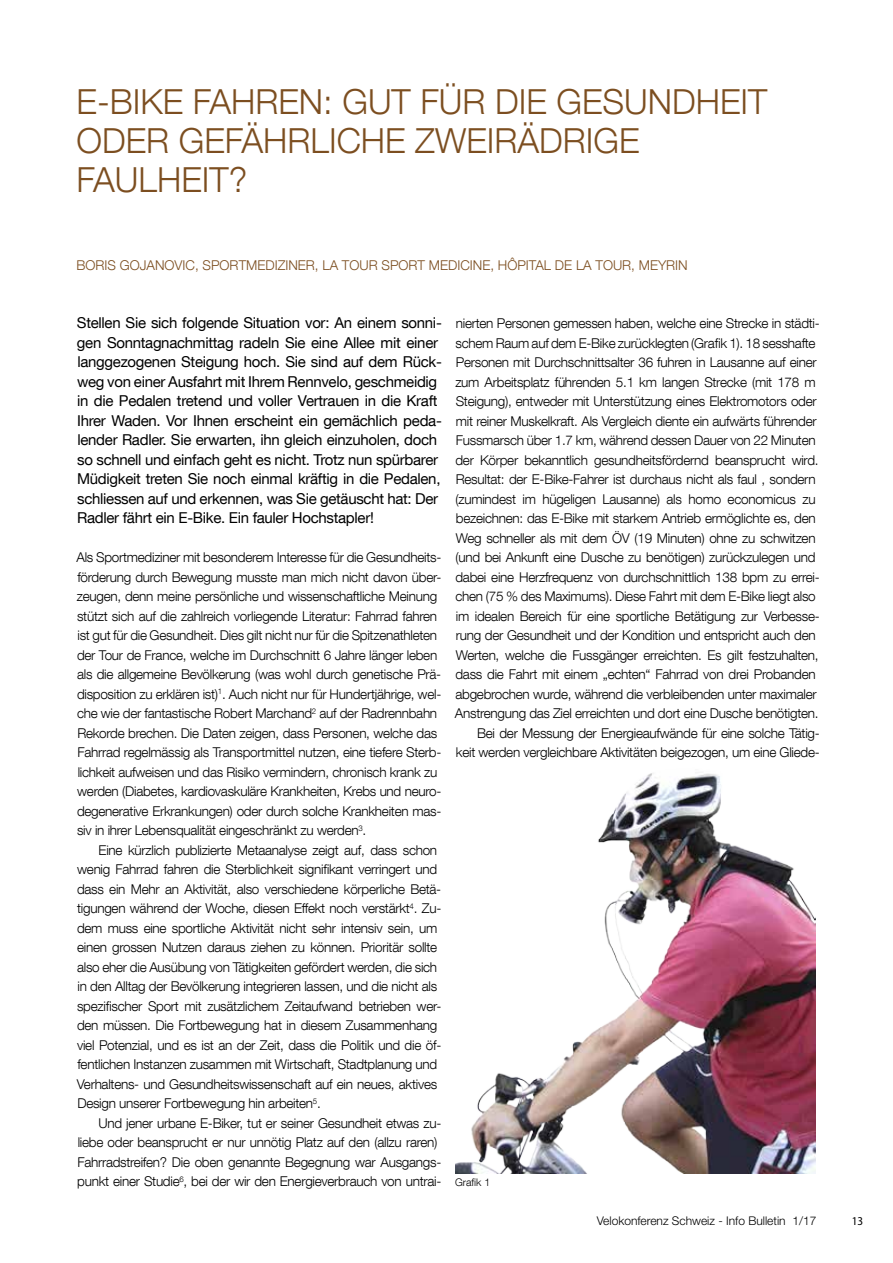
<style>
.page{position:relative;width:893px;height:1263px;background:#fff}
.page>*{position:absolute;margin:0;border:0;box-sizing:border-box;transform-origin:0 0}
.t1{font:300 34.5px/39px "Helvetica Neue LT Com";color:#7c4e20}
.t2{font:15px/19.5px "Helvetica Neue LT Com";letter-spacing:-.02em;color:#000}
.t3{font:300 13.5px/19.5px "Helvetica Neue LT Com";letter-spacing:-.02em;color:#000}
.t4{font:300 13.5px "Helvetica Neue LT Com";color:#7c4e20}
.t5{font:300 12px "Helvetica Neue LT Std";color:#000}
.t6{font:semi-condensed 12px "Myriad Pro";color:#000}
.t7{font:300 10.5px "Helvetica Neue LT Com";color:#000}
</style>
<div class="page">
<img style="left:455px;top:773px;width:361px;height:401px">
<h1 class="t1" style="left:77px;top:81px;width:692px">E-BIKE FAHREN: GUT FÜR DIE GESUNDHEIT<br>ODER GEFÄHRLICHE ZWEIRÄDRIGE<br>FAULHEIT?</h1>
<p class="t4" style="left:77px;top:257px;width:613px">BORIS GOJANOVIC, SPORTMEDIZINER, LA TOUR SPORT MEDICINE, HÔPITAL DE LA TOUR, MEYRIN</p>
<p class="t2" style="left:77px;top:313px;width:366px">Stellen Sie sich folgende Situation vor: An einem sonni&shy;gen Sonntagnachmittag radeln Sie eine Allee mit einer langgezogenen Steigung hoch. Sie sind auf dem Rück&shy;weg von einer Ausfahrt mit Ihrem Rennvelo, geschmeidig in die Pedalen tretend und voller Vertrauen in die Kraft Ihrer Waden. Vor Ihnen erscheint ein gemächlich peda&shy;lender Radler. Sie erwarten, ihn gleich einzuholen, doch so schnell und einfach geht es nicht. Trotz nun spürbarer Müdigkeit treten Sie noch einmal kräftig in die Pedalen, schliessen auf und erkennen, was Sie getäuscht hat: Der Radler fährt ein E-Bike. Ein fauler Hochstapler!</p>
<p class="t3" style="left:76px;top:547px;width:366px">Als Sportmediziner mit besonderem Interesse für die Gesundheits&shy;förderung durch Bewegung musste man mich nicht davon über&shy;zeugen, denn meine persönliche und wissenschaftliche Meinung stützt sich auf die zahlreich vorliegende Literatur: Fahrrad fahren ist gut für die Gesundheit. Dies gilt nicht nur für die Spitzenathleten der Tour de France, welche im Durchschnitt 6 Jahre länger leben als die allgemeine Bevölkerung (was wohl durch genetische Prä&shy;disposition zu erklären ist)<sup>1</sup>. Auch nicht nur für Hundertjährige, wel&shy;che wie der fantastische Robert Marchand<sup>2</sup> auf der Radrennbahn Rekorde brechen. Die Daten zeigen, dass Personen, welche das Fahrrad regelmässig als Transportmittel nutzen, eine tiefere Sterb&shy;lichkeit aufweisen und das Risiko vermindern, chronisch krank zu werden (Diabetes, kardiovaskuläre Krankheiten, Krebs und neuro&shy;degenerative Erkrankungen) oder durch solche Krankheiten mas&shy;siv in ihrer Lebensqualität eingeschränkt zu werden<sup>3</sup>.</p>
<p class="t3" style="left:77px;top:840px;width:366px;text-indent:22px">Eine kürzlich publizierte Metaanalyse zeigt auf, dass schon wenig Fahrrad fahren die Sterblichkeit signifikant verringert und dass ein Mehr an Aktivität, also verschiedene körperliche Betä&shy;tigungen während der Woche, diesen Effekt noch verstärkt<sup>4</sup>. Zu&shy;dem muss eine sportliche Aktivität nicht sehr intensiv sein, um einen grossen Nutzen daraus ziehen zu können. Prioritär sollte also eher die Ausübung von Tätigkeiten gefördert werden, die sich in den Alltag der Bevölkerung integrieren lassen, und die nicht als spezifischer Sport mit zusätzlichem Zeitaufwand betrieben wer&shy;den müssen. Die Fortbewegung hat in diesem Zusammenhang viel Potenzial, und es ist an der Zeit, dass die Politik und die öf&shy;fentlichen Instanzen zusammen mit Wirtschaft, Stadtplanung und Verhaltens- und Gesundheitswissenschaft auf ein neues, aktives Design unserer Fortbewegung hin arbeiten<sup>5</sup>.</p>
<p class="t3" style="left:77px;top:1113px;width:366px;text-indent:21px">Und jener urbane E-Biker, tut er seiner Gesundheit etwas zu&shy;liebe oder beansprucht er nur unnötig Platz auf den (allzu raren)<br>Fahrradstreifen? Die oben genannte Begegnung war Ausgangs&shy;punkt einer Studie<sup>6</sup>, bei der wir den Energieverbrauch von untrai-</p>
<p class="t3" style="left:456px;top:313px;width:365px">nierten Personen gemessen haben, welche eine Strecke in städti-</p>
<p class="t3" style="left:456px;top:333px;width:362px">schem Raum auf dem E-Bike zurücklegten (Grafik 1). 18 sesshafte</p>
<p class="t3" style="left:456px;top:352px;width:362px">Personen mit Durchschnittsalter 36 fuhren in Lausanne auf einer</p>
<p class="t3" style="left:455px;top:372px;width:362px">zum Arbeitsplatz führenden 5.1 km langen Strecke (mit 178 m</p>
<p class="t3" style="left:456px;top:391px;width:362px">Steigung), entweder mit Unterstützung eines Elektromotors oder</p>
<p class="t3" style="left:456px;top:411px;width:362px">mit reiner Muskelkraft. Als Vergleich diente ein aufwärts führender</p>
<p class="t3" style="left:456px;top:430px;width:361px">Fussmarsch über 1.7 km, während dessen Dauer von 22 Minuten</p>
<p class="t3" style="left:455px;top:450px;width:365px">der Körper bekanntlich gesundheitsfördernd beansprucht wird.</p>
<p class="t3" style="left:456px;top:469px;width:361px">Resultat: der E-Bike-Fahrer ist durchaus nicht als faul , sondern</p>
<p class="t3" style="left:455px;top:489px;width:362px">(zumindest im hügeligen Lausanne) als homo economicus zu</p>
<p class="t3" style="left:456px;top:508px;width:361px">bezeichnen: das E-Bike mit starkem Antrieb ermöglichte es, den</p>
<p class="t3" style="left:456px;top:528px;width:361px">Weg schneller als mit dem ÖV (19 Minuten) ohne zu schwitzen</p>
<p class="t3" style="left:455px;top:547px;width:362px">(und bei Ankunft eine Dusche zu benötigen) zurückzulegen und</p>
<p class="t3" style="left:455px;top:567px;width:366px">dabei eine Herzfrequenz von durchschnittlich 138 bpm zu errei-</p>
<p class="t3" style="left:455px;top:586px;width:362px">chen (75 % des Maximums). Diese Fahrt mit dem E-Bike liegt also</p>
<p class="t3" style="left:456px;top:606px;width:365px">im idealen Bereich für eine sportliche Betätigung zur Verbesse-</p>
<p class="t3" style="left:456px;top:625px;width:361px">rung der Gesundheit und der Kondition und entspricht auch den</p>
<p class="t3" style="left:456px;top:645px;width:364px">Werten, welche die Fussgänger erreichten. Es gilt festzuhalten,</p>
<p class="t3" style="left:455px;top:664px;width:362px">dass die Fahrt mit einem „echten“ Fahrrad von drei Probanden</p>
<p class="t3" style="left:455px;top:684px;width:363px">abgebrochen wurde, während die verbleibenden unter maximaler</p>
<p class="t3" style="left:455px;top:703px;width:365px">Anstrengung das Ziel erreichten und dort eine Dusche benötigten.</p>
<p class="t3" style="left:477px;top:723px;width:344px">Bei der Messung der Energieaufwände für eine solche Tätig-</p>
<p class="t3" style="left:456px;top:742px;width:365px">keit werden vergleichbare Aktivitäten beigezogen, um eine Gliede-</p>
<p class="t7" style="left:455px;top:1176px;width:37px">Grafik 1</p>
<p class="t5" style="left:597px;top:1214px;width:221px">Velokonferenz Schweiz - Info Bulletin 1/17</p>
<p class="t6" style="left:852px;top:1215px;width:13px">13</p>
</div>
